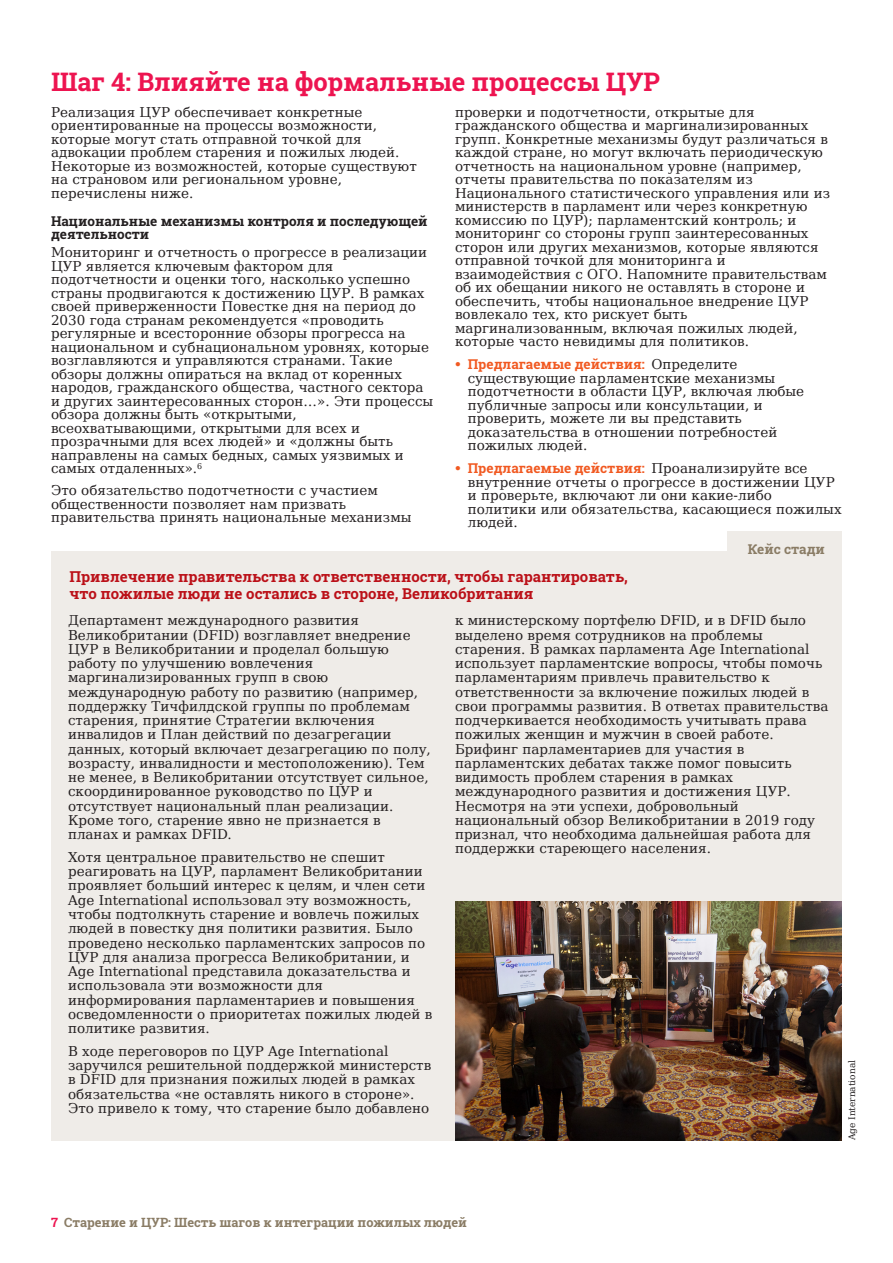
<style>
.page{position:relative;width:893px;height:1263px;background:#fff}
.page>*{position:absolute;margin:0;border:0;box-sizing:border-box;transform-origin:0 0}
.Steps_titles{font:700 25.5px "Roboto Slab";color:#ed1450}
.Subhead_3{font:700 15px/16.5px "Roboto Slab";color:#bb1018}
.Text{font:13.5px/14.2px "DejaVu Serif";color:#231f20}
.Text_with_bullets__r{font:13.5px/13.5px "DejaVu Serif";color:#231f20}
.Subhead_4{font:700 13.5px/13.5px "Roboto Slab";color:#231f20}
.Text-2{font:700 13.5px "Roboto Slab";color:#8a7c65}
.t1{font:700 12.75px "Roboto Slab";color:#8a7c65}
._8_Photo_credits{font:9px "DejaVu Serif";color:#231f20}
.s1{font-family:"Lexia";color:#f15921}
.s2{font-family:"Roboto Slab";font-weight:700;color:#f15921}
.s3{color:#ed1450}
</style>
<div class="page">
<div style="left:51px;top:551px;width:791px;height:589px;background:#efece8"></div>
<img style="left:455px;top:901px;width:387px;height:239px">
<div style="left:727px;top:531px;width:115px;height:31px;background:#efece8"></div>
<p class="Steps_titles" style="left:51px;top:64px;width:611px">Шаг 4: Влияйте на формальные процессы ЦУР</p>
<p class="Text" style="left:51px;top:104px;width:367px;line-height:13.5px">Реализация ЦУР обеспечивает конкретные ориентированные на процессы возможности, которые могут стать отправной точкой для адвокации проблем старения и пожилых людей.<br>Некоторые из возможностей, которые существуют на страновом или региональном уровне, перечислены ниже.</p>
<p class="Subhead_4" style="left:51px;top:214px;width:378px">Национальные механизмы контроля и последующей деятельности</p>
<p class="Text" style="left:51px;top:244px;width:384px;line-height:13.5px">Мониторинг и отчетность о прогрессе в реализации ЦУР является ключевым фактором для подотчетности и оценки того, насколько успешно страны продвигаются к достижению ЦУР. В рамках своей приверженности Повестке дня на период до 2030 года странам рекомендуется «проводить регулярные и всесторонние обзоры прогресса на национальном и субнациональном уровнях, которые возглавляются и управляются странами. Такие обзоры должны опираться на вклад от коренных народов, гражданского общества, частного сектора и других заинтересованных сторон…». Эти процессы обзора должны быть «открытыми, всеохватывающими, открытыми для всех и прозрачными для всех людей» и «должны быть направлены на самых бедных, самых уязвимых и самых отдаленных».<sup>6</sup></p>
<p class="Text" style="left:51px;top:482px;width:362px;line-height:13.5px">Это обязательство подотчетности с участием общественности позволяет нам призвать правительства принять национальные механизмы</p>
<p class="Text" style="left:455px;top:104px;width:377px;line-height:13.5px">проверки и подотчетности, открытые для гражданского общества и маргинализированных групп. Конкретные механизмы будут различаться в каждой стране, но могут включать периодическую отчетность на национальном уровне (например, отчеты правительства по показателям из Национального статистического управления или из министерств в парламент или через конкретную комиссию по ЦУР); парламентский контроль; и мониторинг со стороны групп заинтересованных сторон или других механизмов, которые являются отправной точкой для мониторинга и взаимодействия с ОГО. Напомните правительствам об их обещании никого не оставлять в стороне и обеспечить, чтобы национальное внедрение ЦУР вовлекало тех, кто рискует быть маргинализованным, включая пожилых людей, которые часто невидимы для политиков.</p>
<p class="Text_with_bullets__r" style="left:468px;top:356px;width:338px;text-indent:-13px"><span class="s1">•</span> <span class="s2">Предлагаемые действия:</span> Определите существующие парламентские механизмы подотчетности в области ЦУР, включая любые публичные запросы или консультации, и проверить, можете ли вы представить доказательства в отношении потребностей пожилых людей.</p>
<p class="Text_with_bullets__r" style="left:468px;top:460px;width:375px;text-indent:-13px"><span class="s1">•</span> <span class="s2">Предлагаемые действия:</span> Проанализируйте все внутренние отчеты о прогрессе в достижении ЦУР и проверьте, включают ли они какие-либо политики или обязательства, касающиеся пожилых людей.</p>
<p class="Text-2" style="left:748px;top:539px;width:79px">Кейс стади</p>
<p class="Subhead_3" style="left:69px;top:568px;width:560px">Привлечение правительства к ответственности, чтобы гарантировать, что пожилые люди не остались в стороне, Великобритания</p>
<p class="Text" style="left:455px;top:612px;width:375px">к министерскому портфелю DFID, и в DFID было выделено время сотрудников на проблемы старения. В рамках парламента Age International использует парламентские вопросы, чтобы помочь парламентариям привлечь правительство к ответственности за включение пожилых людей в свои программы развития. В ответах правительства подчеркивается необходимость учитывать права пожилых женщин и мужчин в своей работе.<br>Брифинг парламентариев для участия в парламентских дебатах также помог повысить видимость проблем старения в рамках международного развития и достижения ЦУР.<br>Несмотря на эти успехи, добровольный национальный обзор Великобритании в 2019 году признал, что необходима дальнейшая работа для поддержки стареющего населения.</p>
<p class="Text" style="left:68px;top:612px;width:364px">Департамент международного развития Великобритании (DFID) возглавляет внедрение ЦУР в Великобритании и проделал большую работу по улучшению вовлечения маргинализированных групп в свою международную работу по развитию (например, поддержку Тичфилдской группы по проблемам старения, принятие Стратегии включения инвалидов и План действий по дезагрегации данных, который включает дезагрегацию по полу, возрасту, инвалидности и местоположению). Тем не менее, в Великобритании отсутствует сильное, скоординированное руководство по ЦУР и отсутствует национальный план реализации.<br>Кроме того, старение явно не признается в планах и рамках DFID.</p>
<p class="Text" style="left:68px;top:849px;width:366px">Хотя центральное правительство не спешит реагировать на ЦУР, парламент Великобритании проявляет больший интерес к целям, и член сети Age International использовал эту возможность, чтобы подтолкнуть старение и вовлечь пожилых людей в повестку дня политики развития. Было проведено несколько парламентских запросов по ЦУР для анализа прогресса Великобритании, и Age International представила доказательства и использовала эти возможности для информирования парламентариев и повышения осведомленности о приоритетах пожилых людей в политике развития.</p>
<p class="Text" style="left:68px;top:1042px;width:365px">В ходе переговоров по ЦУР Age International заручился решительной поддержкой министерств в DFID для признания пожилых людей в рамках обязательства «не оставлять никого в стороне».<br>Это привело к тому, что старение было добавлено</p>
<p class="_8_Photo_credits" style="left:844px;top:1140px;width:82px;rotate:-90deg">Age International</p>
<p class="t1" style="left:51px;top:1213px;width:417px"><span class="s3">7</span> Старение и ЦУР: Шесть шагов к интеграции пожилых людей</p>
</div>
